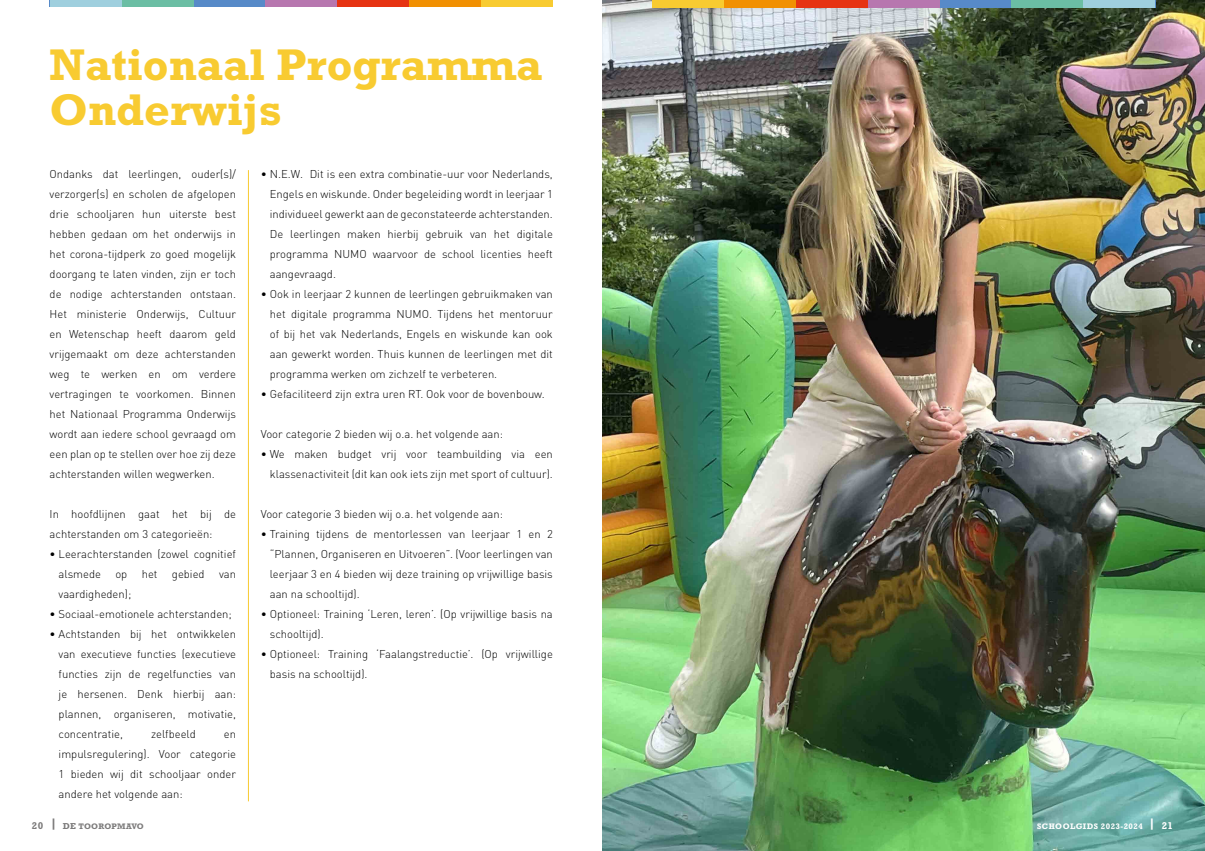
<style>
.page{position:relative;width:1205px;height:851px;background:#fff}
.page>*{position:absolute;margin:0;border:0;box-sizing:border-box;transform-origin:0 0}
.t1{font:700 45px/45px "Rockwell Std";color:#f8cb31}
.t2{font:300 11.25px/20px "DIN Pro";color:#000;text-align:justify}
.t3{font:700 8.12px "Rockwell Std";letter-spacing:.05em;color:#fff}
.t4{font:700 8.12px "Rockwell Std";letter-spacing:.03em;color:#7c7b7b}
.s1{font-size:10px}
.s2{font-size:8.75px}
</style>
<div class="page">
<div style="left:50px;top:0;width:503px;height:7px;background:#f8cb31"></div>
<div style="left:50px;top:0;width:431px;height:7px;background:#f19002"></div>
<div style="left:50px;top:0;width:359px;height:7px;background:#e63312"></div>
<div style="left:50px;top:0;width:287px;height:7px;background:#b777af"></div>
<div style="left:50px;top:0;width:215px;height:7px;background:#578ac8"></div>
<div style="left:50px;top:0;width:143px;height:7px;background:#6bbea4"></div>
<div style="left:50px;top:0;width:71px;height:7px;background:#9fcfde"></div>
<img style="left:602px;top:0;width:603px;height:850px">
<div style="left:652px;top:0;width:503px;height:7px;background:#f8cb31"></div>
<div style="left:724px;top:0;width:431px;height:7px;background:#f19002"></div>
<div style="left:796px;top:0;width:359px;height:7px;background:#e63312"></div>
<div style="left:868px;top:0;width:287px;height:7px;background:#b777af"></div>
<div style="left:939px;top:0;width:216px;height:7px;background:#578ac8"></div>
<div style="left:1011px;top:0;width:144px;height:7px;background:#6bbea4"></div>
<div style="left:1083px;top:0;width:72px;height:7px;background:#9fcfde"></div>
<hr style="left:248px;top:170px;width:1px;height:631px;background:#f8cb31">
<h1 class="t1" style="left:50px;top:42px;width:494px">Nationaal Programma<br>Onderwijs</h1>
<p class="t2" style="left:50px;top:163px;width:188px">Ondanks dat leerlingen, ouder(s)/ verzorger(s) en scholen de afgelopen drie schooljaren hun uiterste best hebben gedaan om het onderwijs in het corona-tijdperk zo goed mogelijk doorgang te laten vinden, zijn er toch de nodige achterstanden ontstaan.<br>Het ministerie Onderwijs, Cultuur en Wetenschap heeft daarom geld vrijgemaakt om deze achterstanden weg te werken en om verdere vertragingen te voorkomen. Binnen het Nationaal Programma Onderwijs wordt aan iedere school gevraagd om een plan op te stellen over hoe zij deze achterstanden willen wegwerken.</p>
<p class="t2" style="left:50px;top:503px;width:188px">In hoofdlijnen gaat het bij de achterstanden om 3 categorieën:</p>
<p class="t2" style="left:59px;top:543px;width:179px;text-indent:-9px">• Leerachterstanden (zowel cognitief alsmede</p>
<p class="t2" style="left:115px;top:563px;width:13px">op</p>
<p class="t2" style="left:142px;top:563px;width:17px">het</p>
<p class="t2" style="left:172px;top:563px;width:34px">gebied</p>
<p class="t2" style="left:219px;top:563px;width:18px">van</p>
<p class="t2" style="left:59px;top:583px;width:74px">vaardigheden);</p>
<p class="t2" style="left:50px;top:603px;width:184px">• Sociaal-emotionele achterstanden;</p>
<p class="t2" style="left:59px;top:623px;width:179px;text-indent:-9px">• Achtstanden bij het ontwikkelen van executieve functies (executieve functies zijn de regelfuncties van je hersenen. Denk hierbij aan: plannen, organiseren, motivatie, concentratie,</p>
<p class="t2" style="left:151px;top:723px;width:46px">zelfbeeld</p>
<p class="t2" style="left:59px;top:723px;width:179px;text-indent:165px">en impulsregulering). Voor categorie 1 bieden wij dit schooljaar onder andere het volgende aan:</p>
<p class="t2" style="left:270px;top:163px;width:284px;text-indent:-9px">• N.E.W. Dit is een extra combinatie-uur voor Nederlands, Engels en wiskunde. Onder begeleiding wordt in leerjaar 1 individueel gewerkt aan de geconstateerde achterstanden.<br>De leerlingen maken hierbij gebruik van het digitale programma NUMO waarvoor de school licenties heeft aangevraagd.</p>
<p class="t2" style="left:270px;top:283px;width:284px;text-indent:-9px">• Ook in leerjaar 2 kunnen de leerlingen gebruikmaken van het digitale programma NUMO. Tijdens het mentoruur of bij het vak Nederlands, Engels en wiskunde kan ook aan gewerkt worden. Thuis kunnen de leerlingen met dit programma werken om zichzelf te verbeteren.</p>
<p class="t2" style="left:261px;top:383px;width:285px">• Gefaciliteerd zijn extra uren RT. Ook voor de bovenbouw.</p>
<p class="t2" style="left:261px;top:423px;width:244px">Voor categorie 2 bieden wij o.a. het volgende aan:</p>
<p class="t2" style="left:261px;top:443px;width:293px;text-align:right">• We maken budget vrij voor teambuilding via een klassenactiviteit (dit kan ook iets zijn met sport of cultuur).</p>
<p class="t2" style="left:261px;top:503px;width:244px">Voor categorie 3 bieden wij o.a. het volgende aan:</p>
<p class="t2" style="left:270px;top:523px;width:284px;text-indent:-9px">• Training tijdens de mentorlessen van leerjaar 1 en 2 “Plannen, Organiseren en Uitvoeren”. (Voor leerlingen van leerjaar 3 en 4 bieden wij deze training op vrijwillige basis aan na schooltijd).</p>
<p class="t2" style="left:270px;top:603px;width:284px;text-indent:-9px">• Optioneel: Training ‘Leren, leren’. (Op vrijwillige basis na schooltijd).</p>
<p class="t2" style="left:270px;top:643px;width:284px;text-indent:-9px">• Optioneel: Training ‘Faalangstreductie’. (Op vrijwillige basis na schooltijd).</p>
<p class="t4" style="left:32px;top:821px;width:113px"><span class="s1">20</span> <sup>|</sup> <span class="s2">DE</span> TOOROPMAVO</p>
<p class="t3" style="left:1037px;top:821px;width:137px">SCHOOLGIDS 2023-2024 <sup>|</sup> <span class="s1">21</span></p>
</div>
